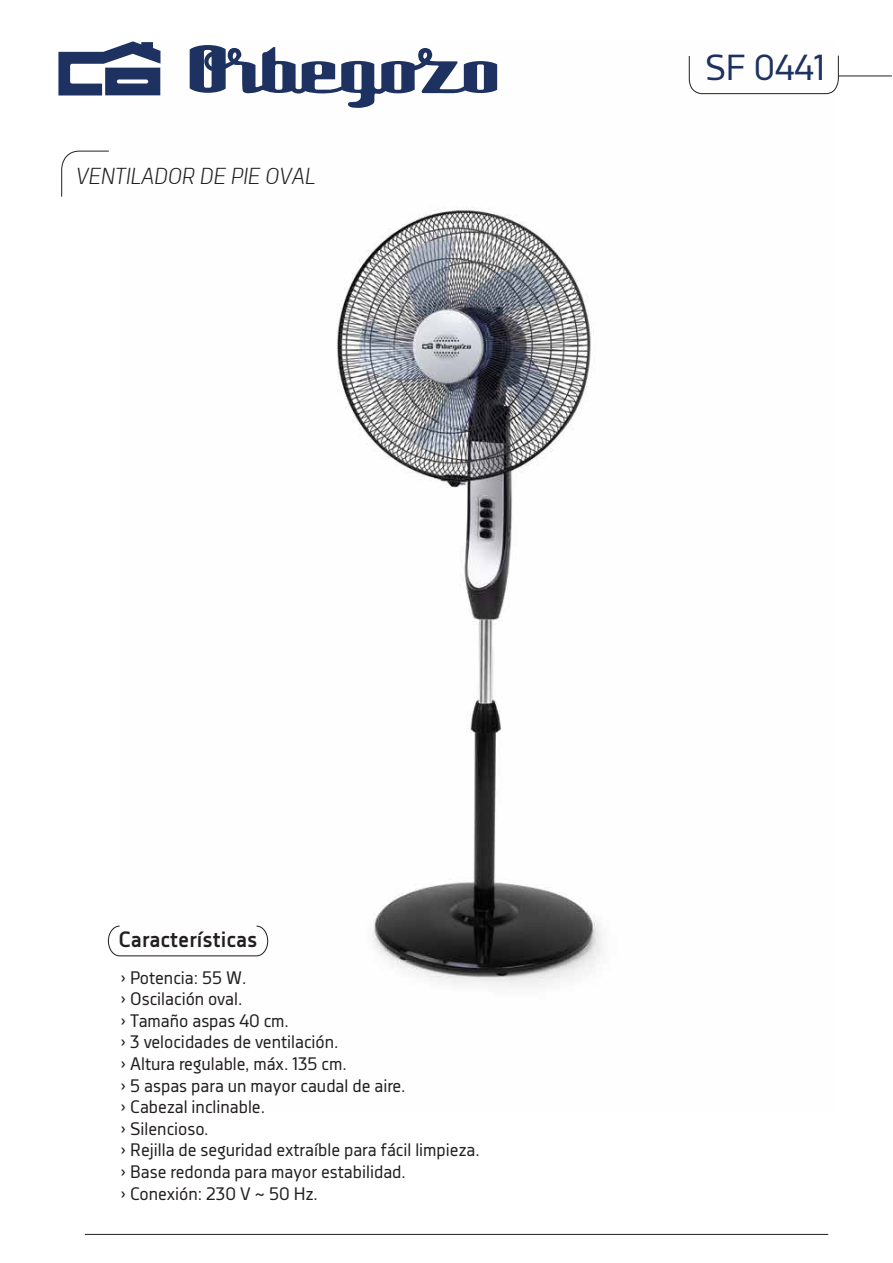
<style>
.page{position:relative;width:893px;height:1263px;background:#fff}
.page>*{position:absolute;margin:0;border:0;box-sizing:border-box;transform-origin:0 0}
.t1{font:36px "Decima Nova";color:#1e3261}
.t2{font:italic 300 22.5px "Decima Nova";color:#231f20}
.t3{font:700 22.05px "Decima Nova";color:#231f20}
.t4{font:18px/21.6px "Decima Nova";color:#231f20}
</style>
<div class="page">
<img style="left:337px;top:64px;width:491px;height:922px">
<hr style="left:85px;top:1234px;width:743px;height:1px;background:#231f20">
<hr style="left:839px;top:76px;width:53px;height:1px;background:#231f20">
<svg style="left:688px;top:55px;width:151px;height:39px"></svg>
<svg style="left:61px;top:150px;width:48px;height:47px"></svg>
<svg style="left:58px;top:41px;width:439px;height:67px"></svg>
<svg style="left:107px;top:925px;width:162px;height:32px"></svg>
<p class="t2" style="left:76px;top:163px;width:241px">VENTILADOR DE PIE OVAL</p>
<h1 class="t1" style="left:705px;top:47px;width:122px">SF 0441</h1>
<p class="t3" style="left:119px;top:927px;width:140px">Características</p>
<p class="t4" style="left:120px;top:966px;width:361px">› Potencia: 55 W.<br>› Oscilación oval.<br>› Tamaño aspas 40 cm.<br>› 3 velocidades de ventilación.<br>› Altura regulable, máx. 135 cm.<br>› 5 aspas para un mayor caudal de aire.<br>› Cabezal inclinable.<br>› Silencioso.<br>› Rejilla de seguridad extraíble para fácil limpieza. › Base redonda para mayor estabilidad.<br>› Conexión: 230 V ~ 50 Hz.</p>
</div>
